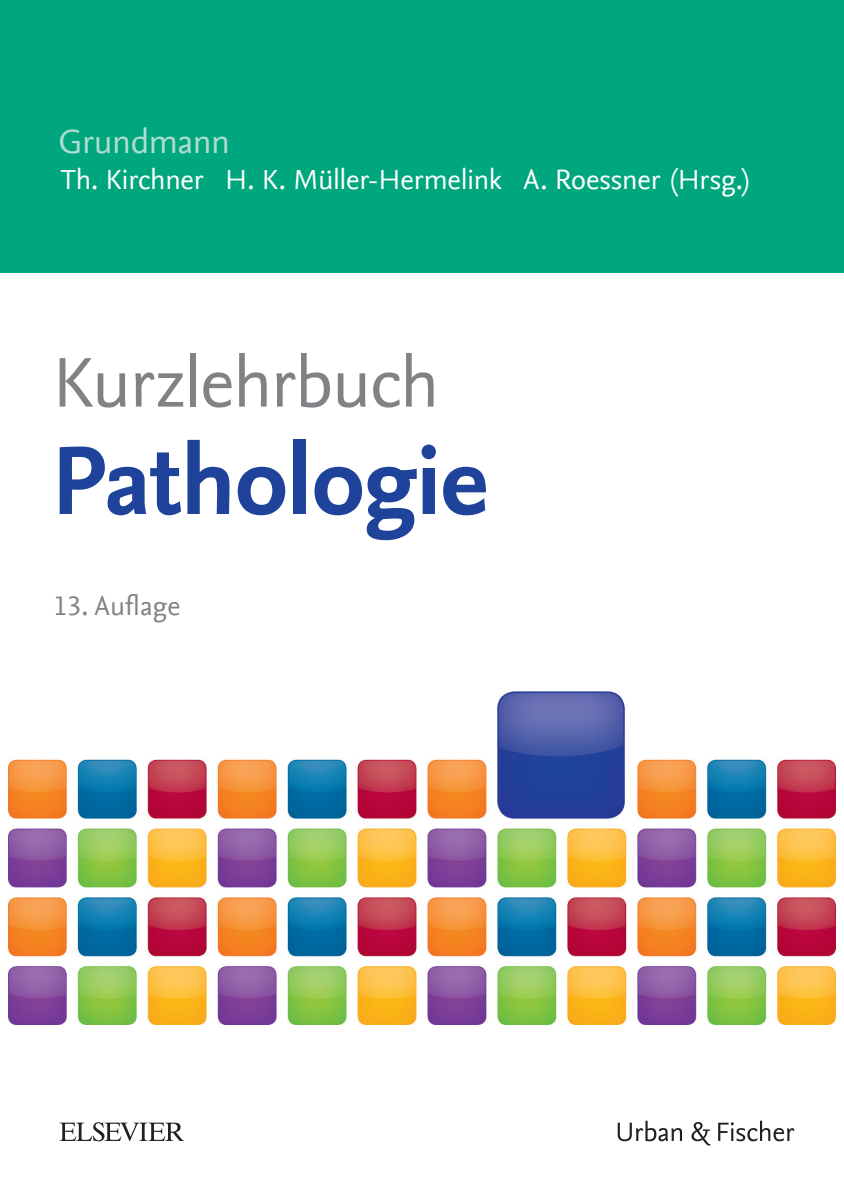
<style>
.page{position:relative;width:844px;height:1191px;background:#fff}
.page>*{position:absolute;margin:0;border:0;box-sizing:border-box;transform-origin:0 0}
.t1{font:700 101.5px "Nexus Sans Offc";letter-spacing:-.015em;color:#1f439b}
.t2{font:73.5px "Nexus Sans Offc";letter-spacing:-.02em;color:#808285}
.t3{font:35px "Nexus Sans Offc";letter-spacing:-.02em;color:#b1ddd1}
.t4{font:28.88px "Nexus Sans Offc";letter-spacing:-.01em;color:#fff}
.t5{font:28px "Nexus Sans Offc";color:#808285}
</style>
<div class="page">
<div style="left:0;top:0;width:843px;height:273px;background:#00a77e"></div>
<img style="left:8px;top:691px;width:827px;height:333px">
<svg style="left:60px;top:1122px;width:124px;height:19px"></svg>
<svg style="left:617px;top:1120px;width:177px;height:25px"></svg>
<p class="t3" style="left:58px;top:121px;width:173px">Grundmann</p>
<p class="t4" style="left:61px;top:163px;width:689px">Th. Kirchner H. K. Müller-Hermelink A. Roessner (Hrsg.)</p>
<h2 class="t2" style="left:52px;top:341px;width:389px">Kurzlehrbuch</h2>
<h1 class="t1" style="left:51px;top:423px;width:439px">Pathologie</h1>
<p class="t5" style="left:53px;top:590px;width:128px">13. Auflage</p>
</div>
